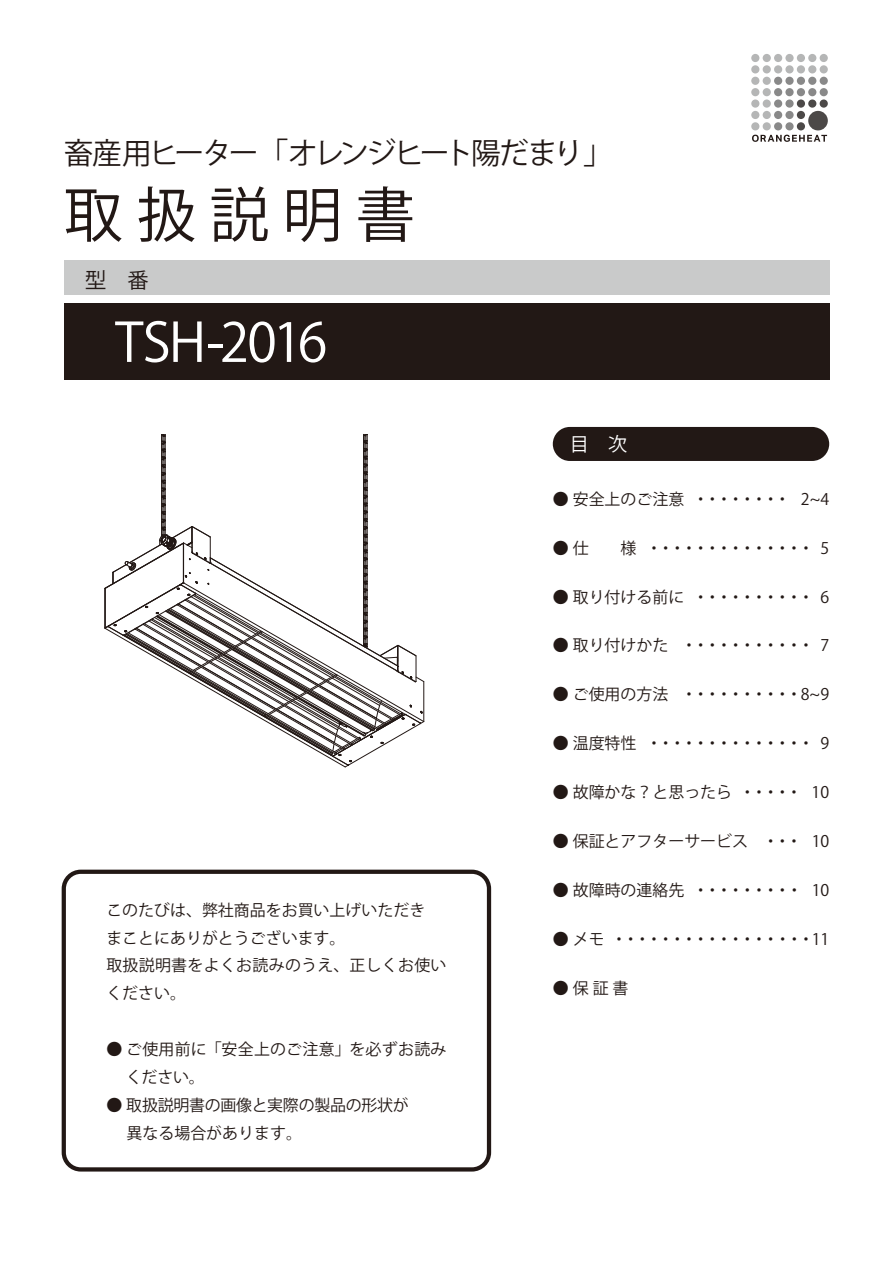
<style>
.page{position:relative;width:893px;height:1263px;background:#fff}
.page>*{position:absolute;margin:0;border:0;box-sizing:border-box;transform-origin:0 0}
.t1{font:59.55px "Shin Go Pro Bold 90 ms RKSJ H";letter-spacing:.225em;color:#221815}
.t2{font:53.1px "Shin Go Pro De Bold 90 ms RKSJ H";letter-spacing:-.035em;color:#fff}
.t3{font:29.7px "Shin Go Pro De Bold 90 ms RKSJ H";letter-spacing:-.085em;color:#221815}
.t4{font:21.3px "Shin Go Pro De Bold 90 ms RKSJ H";color:#221815}
.t5{font:19.2px "Shin Go Pro De Bold 90 ms RKSJ H";color:#fff}
.t6{font:15.9px/27.9px "Shin Go Pro Medium 90 ms RKSJ H";color:#221815}
.t7{font:15.9px/27.9px "Shin Go Pro De Bold 90 ms RKSJ H";letter-spacing:.02em;color:#221815}
.s1{font-family:"Shin Go Pro Bold 90 ms RKSJ H"}
</style>
<div class="page">
<div style="left:553px;top:427px;width:276px;height:34px;background:#221815;border-radius:17px"></div>
<div style="left:64px;top:261px;width:765px;height:34px;background:#c9caca"></div>
<div style="left:64px;top:303px;width:765px;height:77px;background:#221815"></div>
<div style="left:62px;top:870px;width:429px;height:301px;border:4px solid #221815;border-radius:17px"></div>
<div style="left:751px;top:54px;width:8px;height:8px;background:#b5b6b6;border-radius:50%"></div>
<div style="left:763px;top:54px;width:8px;height:8px;background:#b5b6b6;border-radius:50%"></div>
<div style="left:774px;top:54px;width:8px;height:8px;background:#b5b6b6;border-radius:50%"></div>
<div style="left:785px;top:54px;width:9px;height:8px;background:#b5b6b6;border-radius:50%"></div>
<div style="left:797px;top:54px;width:8px;height:8px;background:#b5b6b6;border-radius:50%"></div>
<div style="left:808px;top:54px;width:8px;height:8px;background:#b5b6b6;border-radius:50%"></div>
<div style="left:820px;top:54px;width:8px;height:8px;background:#b5b6b6;border-radius:50%"></div>
<div style="left:751px;top:65px;width:8px;height:8px;background:#b5b6b6;border-radius:50%"></div>
<div style="left:763px;top:65px;width:8px;height:8px;background:#b5b6b6;border-radius:50%"></div>
<div style="left:774px;top:65px;width:8px;height:8px;background:#b5b6b6;border-radius:50%"></div>
<div style="left:785px;top:65px;width:9px;height:8px;background:#b5b6b6;border-radius:50%"></div>
<div style="left:797px;top:65px;width:8px;height:8px;background:#b5b6b6;border-radius:50%"></div>
<div style="left:808px;top:65px;width:8px;height:8px;background:#b5b6b6;border-radius:50%"></div>
<div style="left:820px;top:65px;width:8px;height:8px;background:#b5b6b6;border-radius:50%"></div>
<div style="left:751px;top:77px;width:8px;height:8px;background:#b5b6b6;border-radius:50%"></div>
<div style="left:763px;top:77px;width:8px;height:8px;background:#b5b6b6;border-radius:50%"></div>
<div style="left:774px;top:77px;width:8px;height:8px;background:#898989;border-radius:50%"></div>
<div style="left:785px;top:77px;width:9px;height:8px;background:#898989;border-radius:50%"></div>
<div style="left:797px;top:77px;width:8px;height:8px;background:#898989;border-radius:50%"></div>
<div style="left:808px;top:77px;width:8px;height:8px;background:#898989;border-radius:50%"></div>
<div style="left:820px;top:77px;width:8px;height:8px;background:#898989;border-radius:50%"></div>
<div style="left:751px;top:88px;width:8px;height:8px;background:#b5b6b6;border-radius:50%"></div>
<div style="left:763px;top:88px;width:8px;height:8px;background:#b5b6b6;border-radius:50%"></div>
<div style="left:774px;top:88px;width:8px;height:8px;background:#898989;border-radius:50%"></div>
<div style="left:785px;top:88px;width:9px;height:8px;background:#898989;border-radius:50%"></div>
<div style="left:797px;top:88px;width:8px;height:8px;background:#898989;border-radius:50%"></div>
<div style="left:808px;top:88px;width:8px;height:8px;background:#898989;border-radius:50%"></div>
<div style="left:820px;top:88px;width:8px;height:8px;background:#898989;border-radius:50%"></div>
<div style="left:751px;top:99px;width:8px;height:9px;background:#b5b6b6;border-radius:50%"></div>
<div style="left:763px;top:99px;width:8px;height:9px;background:#b5b6b6;border-radius:50%"></div>
<div style="left:774px;top:99px;width:8px;height:9px;background:#898989;border-radius:50%"></div>
<div style="left:785px;top:99px;width:9px;height:9px;background:#898989;border-radius:50%"></div>
<div style="left:797px;top:99px;width:8px;height:9px;background:#4c4948;border-radius:50%"></div>
<div style="left:808px;top:99px;width:8px;height:9px;background:#4c4948;border-radius:50%"></div>
<div style="left:820px;top:99px;width:8px;height:9px;background:#4c4948;border-radius:50%"></div>
<div style="left:751px;top:111px;width:8px;height:8px;background:#b5b6b6;border-radius:50%"></div>
<div style="left:763px;top:111px;width:8px;height:8px;background:#b5b6b6;border-radius:50%"></div>
<div style="left:774px;top:111px;width:8px;height:8px;background:#898989;border-radius:50%"></div>
<div style="left:785px;top:111px;width:9px;height:8px;background:#898989;border-radius:50%"></div>
<div style="left:797px;top:111px;width:8px;height:8px;background:#4c4948;border-radius:50%"></div>
<div style="left:751px;top:122px;width:8px;height:8px;background:#b5b6b6;border-radius:50%"></div>
<div style="left:763px;top:122px;width:8px;height:8px;background:#b5b6b6;border-radius:50%"></div>
<div style="left:774px;top:122px;width:8px;height:8px;background:#898989;border-radius:50%"></div>
<div style="left:785px;top:122px;width:9px;height:8px;background:#898989;border-radius:50%"></div>
<div style="left:797px;top:122px;width:8px;height:8px;background:#4c4948;border-radius:50%"></div>
<div style="left:808px;top:111px;width:20px;height:19px;background:#4c4948;border-radius:50%"></div>
<svg style="left:752px;top:135px;width:75px;height:7px"></svg>
<hr style="left:424px;top:682px;width:1px;height:39px;background:#221815">
<svg style="left:104px;top:434px;width:320px;height:333px"></svg>
<h3 class="t3" style="left:64px;top:136px;width:551px">畜産用ヒーター「オレンジヒート陽だまり」</h3>
<h1 class="t1" style="left:64px;top:181px;width:353px">取扱説明書</h1>
<h3 class="t4" style="left:85px;top:268px;width:65px">型　番</h3>
<h2 class="t2" style="left:115px;top:312px;width:214px">TSH-2016</h2>
<p class="t6" style="left:106px;top:896px;width:342px">このたびは、弊社商品をお買い上げいただき<br>まことにありがとうございます。<br>取扱説明書をよくお読みのうえ、正しくお使いください。</p>
<p class="t7" style="left:126px;top:1036px;width:322px;text-indent:-20px"><span class="s1">●</span> ご使用前に「安全上のご注意」を必ずお読みください。</p>
<p class="t6" style="left:127px;top:1091px;width:284px;text-indent:-20px">● 取扱説明書の画像と実際の製品の形状が異なる場合があります。</p>
<p class="t5" style="left:570px;top:433px;width:59px">目　次</p>
<p class="t6" style="left:553px;top:485px;width:278px">● 安全上のご注意 ・ ・ ・ ・ ・ ・ ・ ・ 2~4</p>
<p class="t6" style="left:553px;top:534px;width:278px">● 仕　　様 ・ ・ ・ ・ ・ ・ ・ ・ ・ ・ ・ ・ ・ ・ 5</p>
<p class="t6" style="left:553px;top:583px;width:278px">● 取り付ける前に ・ ・ ・ ・ ・ ・ ・ ・ ・ ・ 6</p>
<p class="t6" style="left:553px;top:632px;width:278px">● 取り付けかた ・ ・ ・ ・ ・ ・ ・ ・ ・ ・ ・ 7</p>
<p class="t6" style="left:553px;top:681px;width:278px">● ご使用の方法 ・ ・ ・ ・ ・ ・ ・ ・ ・ ・8~9</p>
<p class="t6" style="left:553px;top:730px;width:278px">● 温度特性 ・ ・ ・ ・ ・ ・ ・ ・ ・ ・ ・ ・ ・ ・ 9</p>
<p class="t6" style="left:553px;top:779px;width:278px">● 故障かな？と思ったら ・ ・ ・ ・ ・ 10</p>
<p class="t6" style="left:553px;top:828px;width:278px">● 保証とアフターサービス ・ ・ ・ 10</p>
<p class="t6" style="left:553px;top:876px;width:278px">● 故障時の連絡先 ・ ・ ・ ・ ・ ・ ・ ・ ・ 10</p>
<p class="t6" style="left:553px;top:925px;width:278px">● メモ ・ ・ ・ ・ ・ ・ ・ ・ ・ ・ ・ ・ ・ ・ ・ ・ ・11</p>
<p class="t6" style="left:553px;top:974px;width:77px">●保証書</p>
</div>
